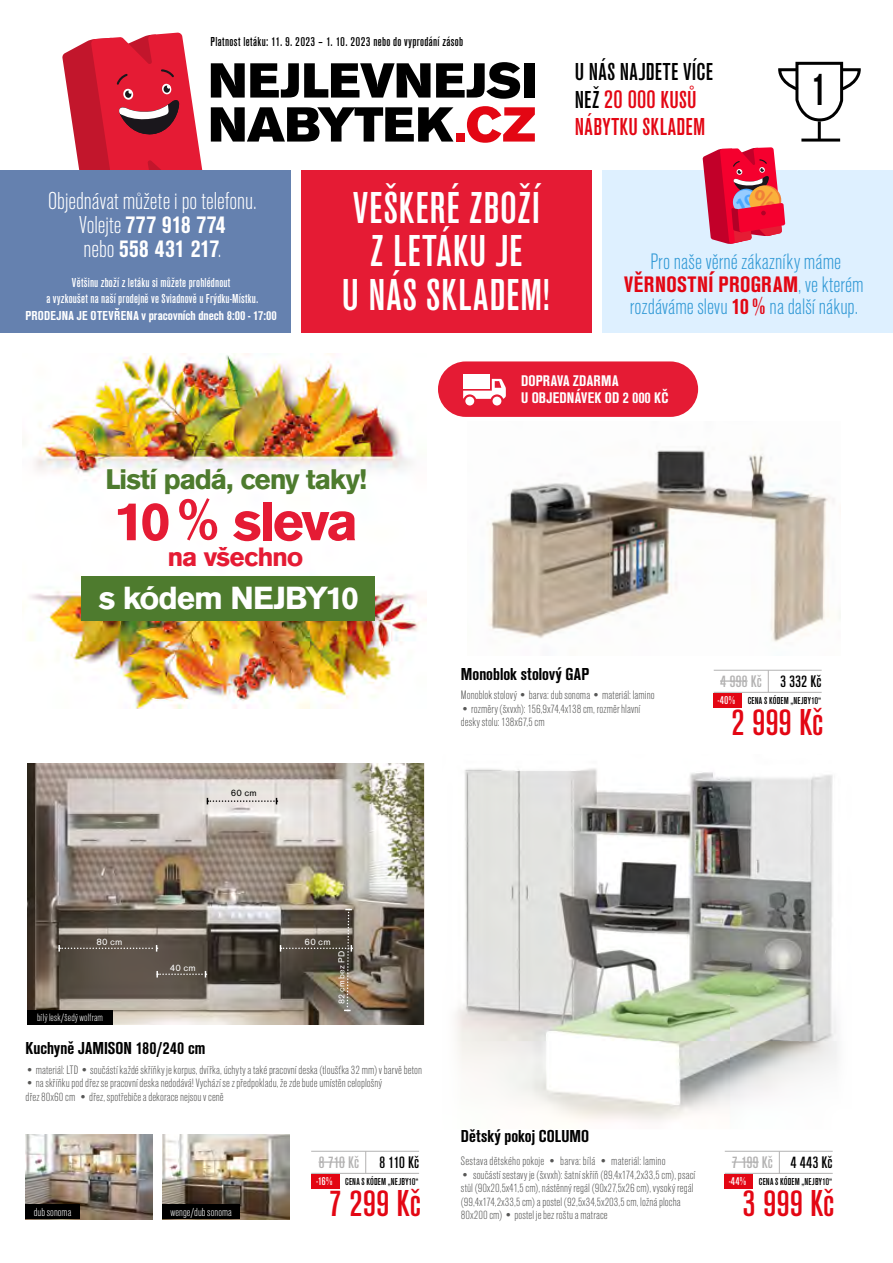
<style>
.page{position:relative;width:893px;height:1263px;background:#fff}
.page>*{position:absolute;margin:0;border:0;box-sizing:border-box;transform-origin:0 0}
.t1{font:700 57.15px "Accius TOT";letter-spacing:-.045em;color:#e51b34}
.t2{font:900 51.3px/44px "Accius TOT";letter-spacing:-.005em;color:#000}
.t3{font:500 condensed 48.15px "Accius TOT";color:#000}
.t4{font:500 condensed 46.5px/43.5px "Accius TOT";letter-spacing:.01em;color:#fff;text-align:center}
.t5{font:500 condensed 39px "Accius TOT";letter-spacing:-.025em;color:#e30613}
.t6{font:700 33.45px "Accius TOT";letter-spacing:-.03em;color:#fff}
.t7{font:700 29.55px "Accius TOT";letter-spacing:-.035em;color:#4e7b2e}
.t8{font:700 27.75px "Accius TOT";letter-spacing:-.03em;color:#e51b34}
.t9{font:500 condensed 27px "Accius TOT";color:#e30613}
.t10{font:300 condensed 25.5px/24px "Accius TOT";color:#fff;text-align:center}
.t11{font:500 condensed 25.5px "Accius TOT";letter-spacing:.01em;color:#000}
.t12{font:500 condensed 25.5px "Accius TOT";letter-spacing:.01em;color:#e30613}
.t13{font:300 condensed 23.25px/22.5px "Accius TOT";letter-spacing:.005em;color:#2f98d5;text-align:center}
.t14{font:700 condensed 18px "Accius TOT";color:#000}
.t15{font:500 condensed 17.55px "Accius TOT";letter-spacing:-.02em;color:#b3b2b2}
.t16{font:500 condensed 17.55px "Accius TOT";letter-spacing:-.01em;color:#000}
.t17{font:700 condensed 16.05px/17px "Accius TOT";letter-spacing:.01em;color:#fff}
.t18{font:500 condensed 13.5px/16.5px "Accius TOT";letter-spacing:.015em;color:#fff;text-align:center}
.t19{font:500 condensed 13.5px "Accius TOT";letter-spacing:.02em;color:#000}
.t20{font:700 condensed 13.5px "Accius TOT";letter-spacing:.015em;color:#fff}
.t21{font:300 condensed 12.75px/13.5px "Accius TOT";letter-spacing:.01em;color:#575756}
.t22{font:300 condensed 12.15px "Accius TOT";letter-spacing:.005em;color:#fff}
.t23{font:500 condensed 12px "Accius TOT";color:#fff}
.t24{font:300 condensed 11.1px "Accius TOT";letter-spacing:.015em;color:#fff}
.t25{font:500 condensed 10.5px "Accius TOT";letter-spacing:.015em;color:#000}
.t26{font:9.75px "Accius TOT";letter-spacing:.03em;color:#fff}
.t27{font:9.75px "Accius TOT";color:#000}
.t28{font:9px "Accius TOT";letter-spacing:.015em;color:#fff}
.s1{color:#e30613}
.s2{font-size:25.5px;color:#000}
.s3{font-size:25.5px}
.s4{font-weight:700}
.s5{font-weight:700;color:#e30613}
</style>
<div class="page">
<svg style="left:62px;top:32px;width:141px;height:138px"></svg>
<svg style="left:778px;top:61px;width:83px;height:62px"></svg>
<hr style="left:818px;top:121px;width:3px;height:19px;background:#000">
<hr style="left:801px;top:139px;width:39px;height:3px;background:#000">
<div style="left:0;top:170px;width:291px;height:162px;background:#6581af"></div>
<div style="left:301px;top:170px;width:291px;height:162px;background:#e51b34"></div>
<img style="left:28px;top:763px;width:396px;height:262px">
<img style="left:163px;top:1134px;width:127px;height:85px">
<img style="left:26px;top:1134px;width:126px;height:85px">
<div style="left:28px;top:1010px;width:85px;height:15px;background:#000"></div>
<div style="left:26px;top:1204px;width:54px;height:15px;background:#000"></div>
<div style="left:163px;top:1204px;width:77px;height:15px;background:#000"></div>
<hr style="left:319px;top:1161px;width:26px;height:2px;background:#b3b2b2">
<hr style="left:311px;top:1173px;width:108px;height:1px;background:#b3b2b2">
<hr style="left:311px;top:1151px;width:108px;height:1px;background:#b3b2b2">
<svg style="left:365px;top:1152px;width:1px;height:21px"></svg>
<div style="left:311px;top:1174px;width:28px;height:14px;background:#e30613"></div>
<hr style="left:720px;top:680px;width:28px;height:2px;background:#b3b2b2">
<hr style="left:714px;top:692px;width:108px;height:1px;background:#b3b2b2">
<hr style="left:714px;top:670px;width:108px;height:1px;background:#b3b2b2">
<svg style="left:768px;top:671px;width:1px;height:21px"></svg>
<div style="left:714px;top:693px;width:28px;height:14px;background:#e30613"></div>
<svg style="left:207px;top:798px;width:70px;height:6px"></svg>
<img style="left:487px;top:448px;width:354px;height:194px">
<div style="left:438px;top:361px;width:260px;height:56px;background:#e51b34;border-radius:28px"></div>
<div style="left:492px;top:397px;width:9px;height:8px;background:#fff;border-radius:50%"></div>
<div style="left:465px;top:397px;width:9px;height:8px;background:#fff;border-radius:50%"></div>
<svg style="left:463px;top:379px;width:43px;height:20px"></svg>
<div style="left:463px;top:374px;width:27px;height:15px;background:#fff"></div>
<svg style="left:58px;top:945px;width:100px;height:6px"></svg>
<svg style="left:156px;top:971px;width:50px;height:6px"></svg>
<svg style="left:280px;top:909px;width:72px;height:102px"></svg>
<div style="left:602px;top:170px;width:291px;height:162px;background:#def0ff"></div>
<img style="left:29px;top:354px;width:397px;height:354px">
<div style="left:81px;top:576px;width:294px;height:44px;background:#4e7b2e"></div>
<img style="left:455px;top:768px;width:383px;height:353px">
<hr style="left:732px;top:1161px;width:27px;height:2px;background:#b3b2b2">
<hr style="left:725px;top:1173px;width:108px;height:1px;background:#b3b2b2">
<hr style="left:725px;top:1151px;width:108px;height:1px;background:#b3b2b2">
<svg style="left:779px;top:1152px;width:1px;height:21px"></svg>
<div style="left:725px;top:1174px;width:28px;height:14px;background:#e30613"></div>
<svg style="left:703px;top:147px;width:82px;height:97px"></svg>
<p class="t19" style="left:211px;top:35px;width:254px">Platnost letáku: 11. 9. 2023 – 1. 10. 2023 nebo do vyprodání zásob</p>
<h2 class="t2" style="left:208px;top:59px;width:331px">NEJLEVNEJSI<br>NABYTEK<span class="s1">.CZ</span></h2>
<h3 class="t3" style="left:810px;top:62px;width:19px">1</h3>
<h3 class="t11" style="left:575px;top:58px;width:140px">U NÁS NAJDETE VÍCE</h3>
<h3 class="t9" style="left:575px;top:84px;width:123px"><span class="s2">NEŽ</span> 20 000 <span class="s3">KUSŮ</span></h3>
<h3 class="t12" style="left:575px;top:113px;width:132px">NÁBYTKU SKLADEM</h3>
<h3 class="t10" style="left:48px;top:189px;width:210px">Objednávat můžete i po telefonu.<br>Volejte <span class="s4">777 918 774<br></span>nebo <span class="s4">558 431 217</span>.</h3>
<p class="t18" style="left:46px;top:274px;width:213px">Většinu zboží z letáku si můžete prohlédnout<br>a vyzkoušet na naší prodejně ve Sviadnově u Frýdku-Místku.</p>
<p class="t20" style="left:25px;top:307px;width:253px">PRODEJNA JE OTEVŘENA v pracovních dnech 8:00 - 17:00</p>
<h3 class="t4" style="left:342px;top:186px;width:211px">VEŠKERÉ ZBOŽÍ<br>Z LETÁKU JE<br>U NÁS SKLADEM!</h3>
<h3 class="t13" style="left:624px;top:251px;width:241px">Pro naše věrné zákazníky máme<br><span class="s5">VĚRNOSTNÍ PROGRAM</span>, ve kterém rozdáváme slevu <span class="s5">10%</span> na další nákup.</h3>
<p class="t17" style="left:521px;top:372px;width:149px">DOPRAVA ZDARMA<br>U OBJEDNÁVEK OD 2 000 KČ</p>
<h3 class="t7" style="left:105px;top:463px;width:264px">Listí padá, ceny taky!</h3>
<h1 class="t1" style="left:114px;top:489px;width:245px">10 % sleva</h1>
<h3 class="t8" style="left:168px;top:541px;width:137px">na všechno</h3>
<h3 class="t6" style="left:98px;top:579px;width:262px">s kódem NEJBY10</h3>
<p class="t27" style="left:231px;top:787px;width:27px">60 cm</p>
<h3 class="t14" style="left:461px;top:663px;width:130px">Monoblok stolový GAP</h3>
<p class="t21" style="left:461px;top:689px;width:195px">Monoblok stolový • barva: dub sonoma • materiál: lamino</p>
<p class="t21" style="left:461px;top:702px;width:181px">• rozměry (šxvxh): 156,9x74,4x138 cm, rozměr hlavní desky stolu: 138x67,5 cm</p>
<h3 class="t15" style="left:720px;top:671px;width:43px">4 998 Kč</h3>
<p class="t25" style="left:748px;top:694px;width:75px">CENA S KÓDEM „NEJBY10“</p>
<h3 class="t16" style="left:780px;top:671px;width:43px">3 332 Kč</h3>
<h3 class="t5" style="left:731px;top:701px;width:94px">2 999 Kč</h3>
<p class="t23" style="left:718px;top:693px;width:19px">-40%</p>
<p class="t26" style="left:96px;top:936px;width:28px">80 cm</p>
<p class="t26" style="left:305px;top:936px;width:27px">60 cm</p>
<p class="t24" style="left:37px;top:1012px;width:67px">bílý lesk/šedý wolfram</p>
<p class="t26" style="left:170px;top:962px;width:27px">40 cm</p>
<h3 class="t14" style="left:26px;top:1037px;width:181px">Kuchyně JAMISON 180/240 cm</h3>
<p class="t28" style="left:337px;top:1004px;width:54px;rotate:-90deg">82 cm bez PD</p>
<p class="t21" style="left:26px;top:1063px;width:398px">• materiál: LTD • součástí každé skříňky je korpus, dvířka, úchyty a také pracovní deska (tloušťka 32 mm) v barvě beton</p>
<p class="t21" style="left:26px;top:1076px;width:358px">• na skříňku pod dřez se pracovní deska nedodává! Vychází se z předpokladu, že zde bude umístěn celoplošný dřez 80x60 cm • dřez, spotřebiče a dekorace nejsou v ceně</p>
<p class="t22" style="left:34px;top:1205px;width:39px">dub sonoma</p>
<p class="t22" style="left:170px;top:1205px;width:63px">wenge/dub sonoma</p>
<h3 class="t15" style="left:319px;top:1152px;width:42px">8 710 Kč</h3>
<p class="t25" style="left:345px;top:1175px;width:75px">CENA S KÓDEM „NEJBY10“</p>
<h3 class="t16" style="left:379px;top:1152px;width:42px">8 110 Kč</h3>
<h3 class="t5" style="left:329px;top:1182px;width:94px">7 299 Kč</h3>
<p class="t23" style="left:317px;top:1174px;width:17px">-16%</p>
<h3 class="t14" style="left:461px;top:1125px;width:130px">Dětský pokoj COLUMO</h3>
<p class="t21" style="left:461px;top:1154px;width:206px">Sestava dětského pokoje • barva: bílá • materiál: lamino</p>
<p class="t21" style="left:461px;top:1168px;width:236px">• součástí sestavy je (šxvxh): šatní skříň (89,4x174,2x33,5 cm), psací stůl (90x20,5x41,5 cm), nástěnný regál (90x27,5x26 cm), vysoký regál (99,4x174,2x33,5 cm) a postel (92,5x34,5x203,5 cm, ložná plocha 80x200 cm) • postel je bez roštu a matrace</p>
<h3 class="t15" style="left:732px;top:1152px;width:43px">7 199 Kč</h3>
<p class="t25" style="left:759px;top:1175px;width:75px">CENA S KÓDEM „NEJBY10“</p>
<h3 class="t16" style="left:790px;top:1152px;width:44px">4 443 Kč</h3>
<h3 class="t5" style="left:742px;top:1182px;width:94px">3 999 Kč</h3>
<p class="t23" style="left:729px;top:1174px;width:19px">-44%</p>
</div>
